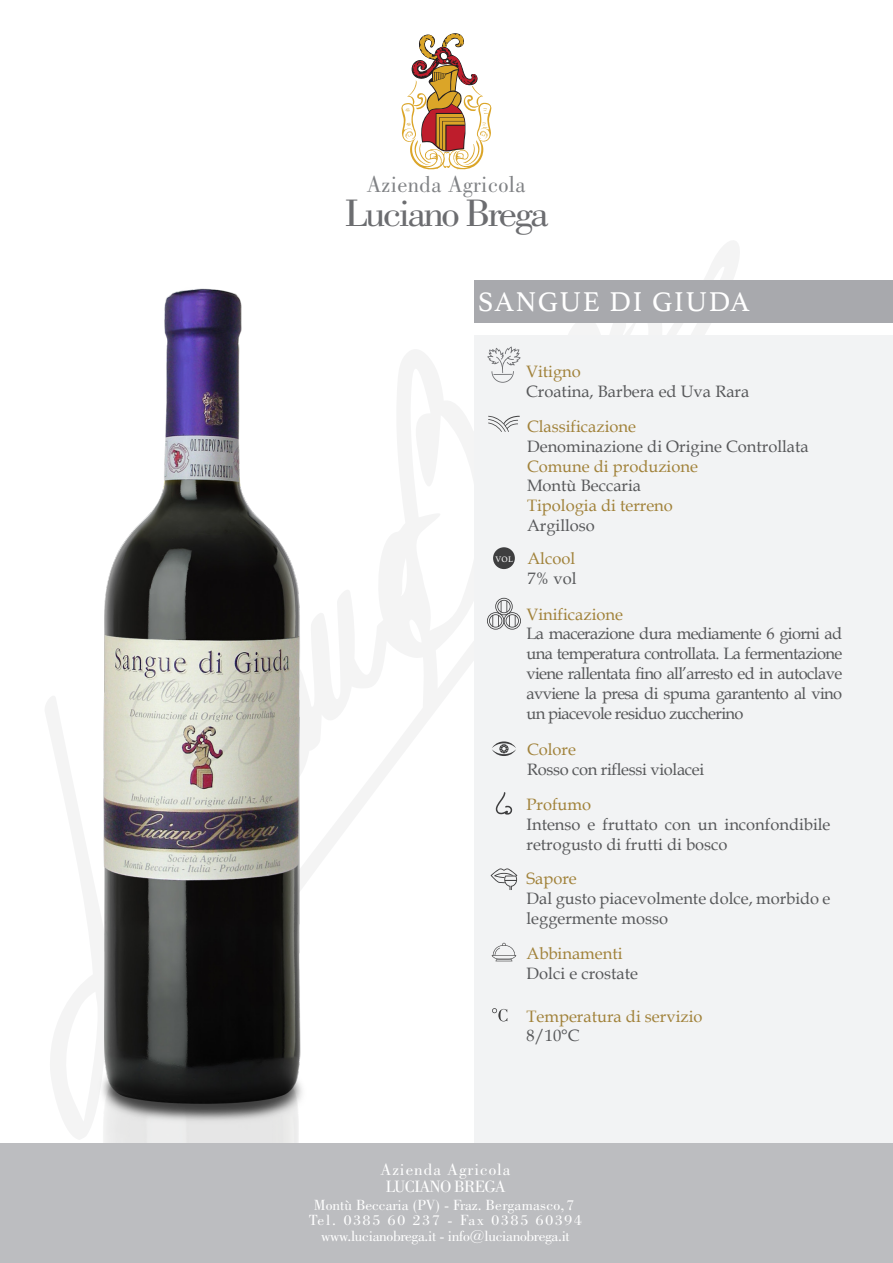
<style>
.page{position:relative;width:893px;height:1263px;background:#fff}
.page>*{position:absolute;margin:0;border:0;box-sizing:border-box;transform-origin:0 0}
.t1{font:40.2px "Bodoni BT";letter-spacing:-.06em;color:#6c6d70;scale:1.04 1}
.t2{font:28.5px "Athelas";letter-spacing:.06em;color:#fff}
.t3{font:24.3px "Bodoni BT";letter-spacing:.02em;color:#808285;scale:.94 1}
.t4{font:17.25px/17.7px "Bodoni BT";letter-spacing:.06em;color:#fff}
.t5{font:16.5px/19.8px "Book Antiqua";color:#57585a}
.t6{font:16.5px "Book Antiqua";color:#a1823a}
.t7{font:16.5px "Book Antiqua";letter-spacing:-.02em;color:#57585a}
.t8{font:15.45px/15.6px "Bodoni BT";color:#fff;text-align:center}
.s1{font-family:"Athelas";font-size:8.55px;color:#fff}
.s2{color:#a1823a}
</style>
<div class="page">
<svg style="left:453px;top:241px;width:287px;height:446px"></svg>
<div style="left:474px;top:335px;width:419px;height:818px;background:#f2f3f4"></div>
<div style="left:474px;top:281px;width:419px;height:42px;background:#a8a9ad"></div>
<svg style="left:487px;top:346px;width:34px;height:37px"></svg>
<svg style="left:488px;top:416px;width:32px;height:16px"></svg>
<div style="left:493px;top:547px;width:22px;height:22px;background:#3e3e3f;border-radius:50%"></div>
<svg style="left:487px;top:598px;width:34px;height:32px"></svg>
<svg style="left:492px;top:741px;width:24px;height:15px"></svg>
<svg style="left:496px;top:792px;width:16px;height:23px"></svg>
<svg style="left:491px;top:868px;width:26px;height:22px"></svg>
<svg style="left:492px;top:943px;width:24px;height:18px"></svg>
<svg style="left:492px;top:1008px;width:15px;height:13px"></svg>
<img style="left:45px;top:288px;width:408px;height:855px">
<div style="left:0;top:1143px;width:893px;height:120px;background:#bcbdc0"></div>
<svg style="left:401px;top:33px;width:91px;height:137px"></svg>
<h3 class="t3" style="left:367px;top:169px;width:170px">Azienda Agricola</h3>
<h1 class="t1" style="left:345px;top:188px;width:198px">Luciano Brega</h1>
<h2 class="t2" style="left:478px;top:279px;width:273px">SANGUE DI GIUDA</h2>
<p class="t6" style="left:526px;top:360px;width:56px">Vitigno</p>
<p class="t5" style="left:526px;top:381px;width:225px">Croatina, Barbera ed Uva Rara</p>
<p class="t6" style="left:527px;top:415px;width:110px">Classificazione</p>
<p class="t5" style="left:527px;top:436px;width:283px">Denominazione di Origine Controllata</p>
<p class="t6" style="left:527px;top:454px;width:172px">Comune di produzione</p>
<p class="t5" style="left:527px;top:476px;width:116px">Montù Beccaria</p>
<p class="t6" style="left:527px;top:494px;width:147px">Tipologia di terreno</p>
<p class="t5" style="left:496px;top:509px;width:101px;line-height:33px;text-indent:31px">Argilloso<br><span class="s1">VOL</span> <span class="s2">Alcool</span></p>
<p class="t5" style="left:527px;top:568px;width:51px">7% vol</p>
<p class="t6" style="left:526px;top:602px;width:98px">Vinificazione</p>
<p class="t5" style="left:526px;top:623px;width:317px;text-align:justify">La macerazione dura mediamente 6 giorni ad una temperatura controllata. La fermentazione viene rallentata fino all’arresto ed in autoclave avviene la presa di spuma garantento al vino un piacevole residuo zuccherino</p>
<p class="t6" style="left:527px;top:738px;width:50px">Colore</p>
<p class="t7" style="left:527px;top:758px;width:179px">Rosso con riflessi violacei</p>
<p class="t6" style="left:526px;top:793px;width:66px">Profumo</p>
<p class="t5" style="left:526px;top:814px;width:306px">Intenso e fruttato con un inconfondibile retrogusto di frutti di bosco</p>
<p class="t6" style="left:526px;top:867px;width:52px">Sapore</p>
<p class="t5" style="left:526px;top:888px;width:306px">Dal gusto piacevolmente dolce, morbido e leggermente mosso</p>
<p class="t6" style="left:526px;top:942px;width:97px">Abbinamenti</p>
<p class="t5" style="left:526px;top:963px;width:113px">Dolci e crostate</p>
<p class="t6" style="left:526px;top:1004px;width:178px">Temperatura di servizio</p>
<p class="t5" style="left:526px;top:1025px;width:55px">8/10°C</p>
<p class="t4" style="left:381px;top:1160px;width:131px">Azienda Agricola<br>LUCIANO BREGA</p>
<p class="t8" style="left:309px;top:1196px;width:274px">Montù Beccaria (PV) - Fraz. Bergamasco, 7<br>Tel. 0385 60 237 - Fax 0385 60394 www.lucianobrega.it - info@lucianobrega.it</p>
</div>
